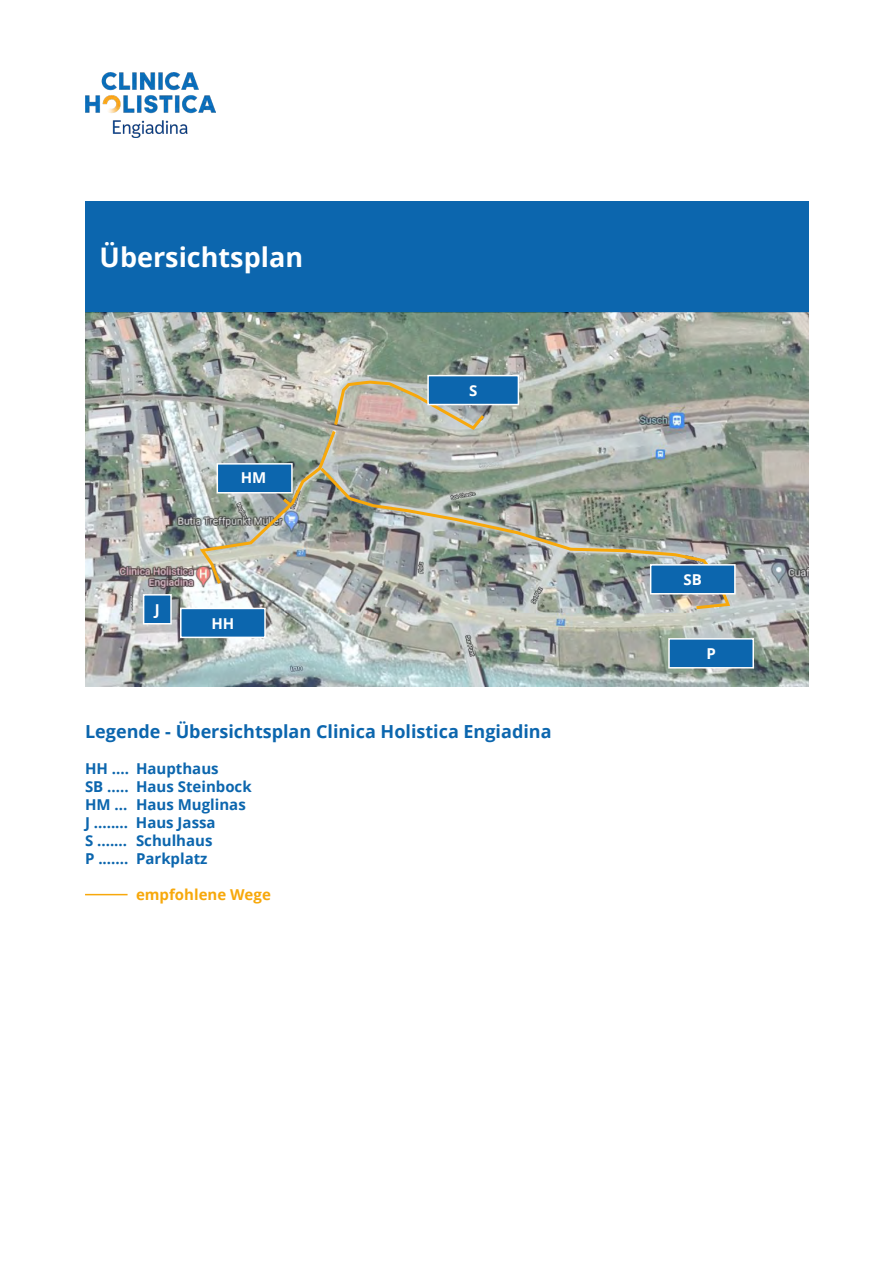
<style>
.page{position:relative;width:893px;height:1263px;background:#fff}
.page>*{position:absolute;margin:0;border:0;box-sizing:border-box;transform-origin:0 0}
.t1{font:700 27px "Open Sans";color:#fff}
.t2{font:700 18px "Open Sans";color:#0c66ae}
.t3{font:700 15px/18px "Open Sans";color:#0c66ae}
.t4{font:700 15px "Open Sans";color:#f7a80b}
.t5{font:700 15px "Open Sans";color:#fff}
</style>
<div class="page">
<div style="left:85px;top:201px;width:724px;height:111px;background:#0c66ae"></div>
<img style="left:85px;top:312px;width:724px;height:375px">
<div style="left:180px;top:608px;width:86px;height:30px;background:#0c66ae;border:2px solid #fff"></div>
<div style="left:668px;top:638px;width:86px;height:30px;background:#0c66ae;border:2px solid #fff"></div>
<img style="left:197px;top:379px;width:290px;height:208px">
<img style="left:317px;top:465px;width:415px;height:146px">
<div style="left:427px;top:375px;width:92px;height:30px;background:#0c66ae;border:2px solid #fff"></div>
<div style="left:650px;top:564px;width:86px;height:30px;background:#0c66ae;border:2px solid #fff"></div>
<hr style="left:85px;top:894px;width:43px;height:1px;background:#f7a80b">
<img style="left:85px;top:72px;width:130px;height:65px">
<div style="left:143px;top:594px;width:29px;height:30px;background:#0c66ae;border:2px solid #fff"></div>
<h1 class="t1" style="left:100px;top:238px;width:205px">Übersichtsplan</h1>
<p class="t5" style="left:155px;top:599px;width:6px">J</p>
<p class="t5" style="left:241px;top:467px;width:27px">HM</p>
<p class="t5" style="left:211px;top:613px;width:24px">HH</p>
<p class="t5" style="left:469px;top:380px;width:10px">S</p>
<p class="t2" style="left:85px;top:719px;width:468px">Legende - Übersichtsplan Clinica Holistica Engiadina</p>
<p class="t3" style="left:85px;top:759px;width:168px">HH .... Haupthaus<br>SB ..... Haus Steinbock<br>HM ... Haus Muglinas<br>J ........ Haus Jassa<br>S ....... Schulhaus<br>P ....... Parkplatz</p>
<p class="t4" style="left:136px;top:884px;width:136px">empfohlene Wege</p>
<p class="t5" style="left:684px;top:569px;width:20px">SB</p>
<p class="t5" style="left:706px;top:643px;width:11px">P</p>
</div>
